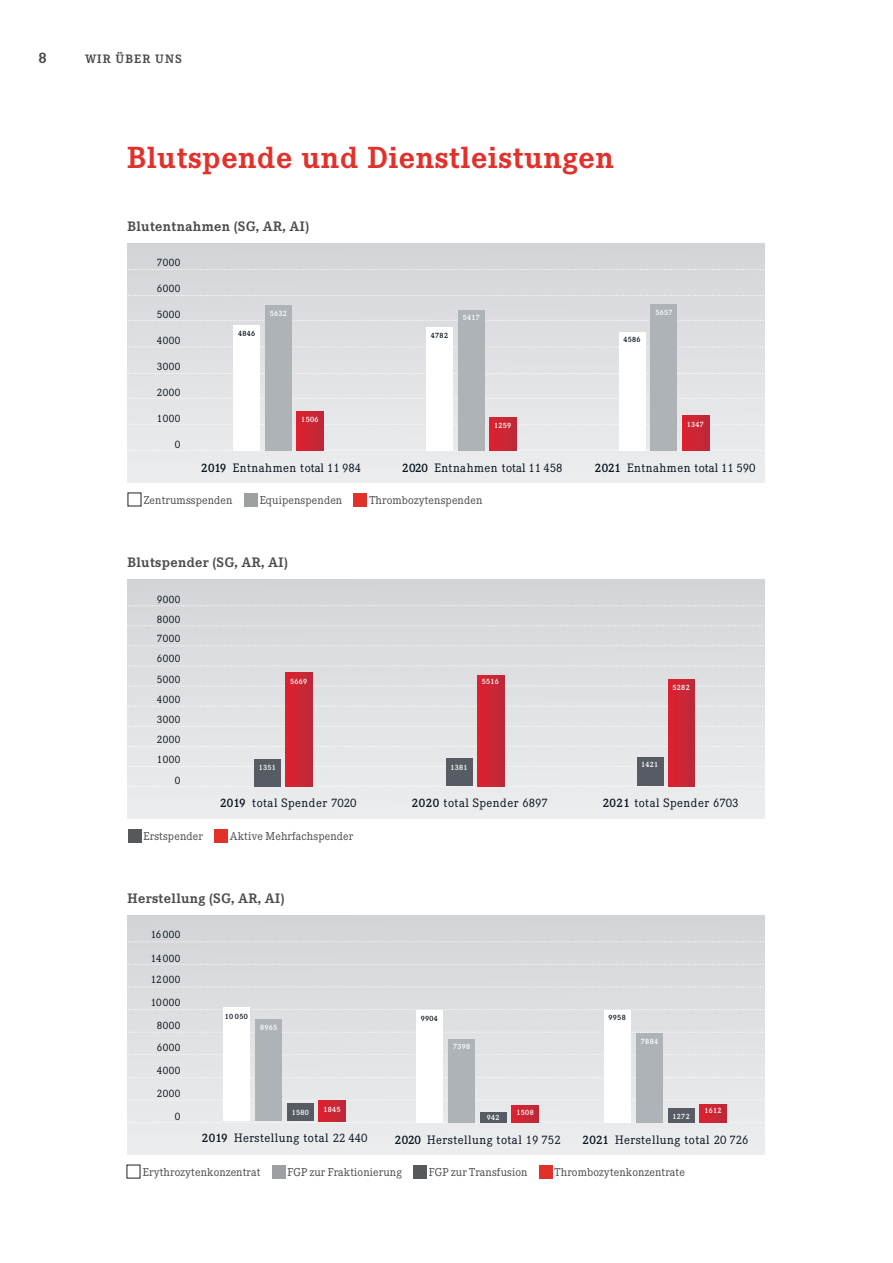
<style>
.page{position:relative;width:893px;height:1263px;background:#fff}
.page>*{position:absolute;margin:0;border:0;box-sizing:border-box;transform-origin:0 0}
._02_Titel{font:700 30px "Corporate EBQ";letter-spacing:.02em;color:#e2312a}
.t1{font:700 15px "Corporate EBQ";color:#4b4c4d}
._01_Copy{font:700 13.5px "Corporate EBQ";letter-spacing:.025em;color:#4b4c4d}
.t2{font:12px "Corporate EBQ";letter-spacing:.04em;color:#08131e}
.t3{font:700 12px "Corporate EBQ";letter-spacing:.1em;color:#4b4c4d}
._05_Legende{font:11.25px "Corporate EBQ";letter-spacing:.01em;color:#4b4c4d}
.t4{font:10.5px/20.2px "Corporate EBQ";letter-spacing:.04em;color:#08131e;text-align:justify}
.t5{font:500 7.5px "Corporate EBQ";letter-spacing:.04em;color:#fff}
.t6{font:500 7.5px "Corporate EBQ";letter-spacing:.04em;color:#08131e}
.s1{font-weight:500}
</style>
<div class="page">
<div style="left:128px;top:243px;width:637px;height:240px;background:linear-gradient(to right,#dfe0e3,#dfe0e3)"></div>
<svg style="left:128px;top:269px;width:637px;height:1px"></svg>
<svg style="left:128px;top:295px;width:637px;height:1px"></svg>
<svg style="left:128px;top:320px;width:637px;height:1px"></svg>
<svg style="left:128px;top:346px;width:637px;height:1px"></svg>
<svg style="left:128px;top:373px;width:637px;height:1px"></svg>
<svg style="left:128px;top:398px;width:637px;height:1px"></svg>
<svg style="left:128px;top:424px;width:637px;height:1px"></svg>
<svg style="left:128px;top:450px;width:637px;height:1px"></svg>
<div style="left:489px;top:418px;width:27px;height:32px;background:linear-gradient(to bottom,#ce2534,#ce2534)"></div>
<div style="left:458px;top:310px;width:27px;height:140px;background:#aeb3b8"></div>
<div style="left:426px;top:327px;width:27px;height:123px;background:#fff"></div>
<div style="left:682px;top:416px;width:27px;height:34px;background:linear-gradient(to bottom,#cd2534,#cd2534)"></div>
<div style="left:650px;top:304px;width:27px;height:146px;background:#aeb3b8"></div>
<div style="left:619px;top:332px;width:27px;height:118px;background:#fff"></div>
<div style="left:297px;top:411px;width:27px;height:39px;background:linear-gradient(to bottom,#cd2534,#cd2534)"></div>
<div style="left:265px;top:305px;width:27px;height:145px;background:#aeb3b8"></div>
<div style="left:233px;top:325px;width:27px;height:125px;background:#fff"></div>
<div style="left:128px;top:915px;width:637px;height:240px;background:linear-gradient(to right,#dee0e3,#dfe0e3)"></div>
<svg style="left:128px;top:941px;width:637px;height:1px"></svg>
<svg style="left:128px;top:964px;width:637px;height:1px"></svg>
<svg style="left:128px;top:986px;width:637px;height:1px"></svg>
<svg style="left:128px;top:1009px;width:637px;height:1px"></svg>
<svg style="left:128px;top:1032px;width:637px;height:1px"></svg>
<svg style="left:128px;top:1054px;width:637px;height:1px"></svg>
<svg style="left:128px;top:1077px;width:637px;height:1px"></svg>
<svg style="left:128px;top:1099px;width:637px;height:2px"></svg>
<svg style="left:128px;top:1122px;width:637px;height:1px"></svg>
<div style="left:512px;top:1106px;width:26px;height:17px;background:linear-gradient(to right,#dc212f,#bf2939)"></div>
<div style="left:480px;top:1112px;width:27px;height:11px;background:#575b63"></div>
<div style="left:448px;top:1039px;width:27px;height:84px;background:#aeb3b8"></div>
<div style="left:416px;top:1011px;width:27px;height:112px;background:#fff"></div>
<svg style="left:699px;top:1105px;width:27px;height:18px"></svg>
<div style="left:668px;top:1108px;width:27px;height:15px;background:#575b63"></div>
<div style="left:636px;top:1034px;width:27px;height:89px;background:#aeb3b8"></div>
<div style="left:604px;top:1010px;width:27px;height:113px;background:#fff"></div>
<svg style="left:318px;top:1100px;width:27px;height:21px"></svg>
<div style="left:287px;top:1103px;width:27px;height:18px;background:#575b63"></div>
<div style="left:255px;top:1019px;width:27px;height:102px;background:#aeb3b8"></div>
<div style="left:223px;top:1007px;width:27px;height:114px;background:#fff"></div>
<div style="left:128px;top:579px;width:637px;height:240px;background:#dfe0e3"></div>
<svg style="left:128px;top:605px;width:633px;height:1px"></svg>
<svg style="left:132px;top:625px;width:628px;height:1px"></svg>
<svg style="left:128px;top:645px;width:635px;height:1px"></svg>
<svg style="left:128px;top:665px;width:633px;height:1px"></svg>
<svg style="left:128px;top:685px;width:635px;height:2px"></svg>
<svg style="left:128px;top:726px;width:636px;height:1px"></svg>
<svg style="left:128px;top:746px;width:636px;height:1px"></svg>
<svg style="left:128px;top:766px;width:636px;height:1px"></svg>
<svg style="left:128px;top:786px;width:636px;height:1px"></svg>
<svg style="left:128px;top:706px;width:635px;height:1px"></svg>
<div style="left:478px;top:675px;width:26px;height:111px;background:linear-gradient(to right,#dc212f,#bf2939)"></div>
<div style="left:446px;top:758px;width:27px;height:28px;background:#575b63"></div>
<svg style="left:668px;top:680px;width:27px;height:106px;background:#cd2433"></svg>
<div style="left:637px;top:758px;width:26px;height:28px;background:#575b63"></div>
<div style="left:286px;top:672px;width:26px;height:114px;background:linear-gradient(to right,#dd222f,#bf2939)"></div>
<div style="left:255px;top:759px;width:26px;height:27px;background:#575b63"></div>
<div style="left:128px;top:829px;width:13px;height:13px;background:#57585a"></div>
<div style="left:214px;top:829px;width:13px;height:13px;background:#e2312a"></div>
<div style="left:244px;top:493px;width:13px;height:13px;background:#9d9fa2"></div>
<div style="left:354px;top:493px;width:13px;height:13px;background:#e2312a"></div>
<div style="left:272px;top:1165px;width:13px;height:13px;background:#9d9fa2"></div>
<div style="left:413px;top:1165px;width:13px;height:13px;background:#57585a"></div>
<div style="left:539px;top:1165px;width:13px;height:13px;background:#e2312a"></div>
<p class="t1" style="left:38px;top:48px;width:10px">8</p>
<p class="t3" style="left:85px;top:52px;width:98px">WIR ÜBER UNS</p>
<p class="_02_Titel" style="left:127px;top:140px;width:488px">Blutspende und Dienstleistungen</p>
<p class="_01_Copy" style="left:128px;top:218px;width:183px">Blutentnahmen (SG, AR, AI)</p>
<p class="t4" style="left:157px;top:252px;width:25px">7000</p>
<p class="t4" style="left:157px;top:278px;width:25px">6000</p>
<p class="t4" style="left:157px;top:304px;width:25px">5000</p>
<p class="t4" style="left:157px;top:330px;width:25px">4000</p>
<p class="t4" style="left:157px;top:356px;width:25px">3000</p>
<p class="t4" style="left:157px;top:382px;width:25px">2000</p>
<p class="t4" style="left:157px;top:408px;width:25px">1000</p>
<p class="t4" style="left:175px;top:434px;width:7px">0</p>
<p class="t6" style="left:238px;top:329px;width:19px">4846</p>
<p class="t5" style="left:270px;top:309px;width:19px">5632</p>
<p class="t5" style="left:301px;top:415px;width:19px">1506</p>
<p class="t6" style="left:431px;top:331px;width:19px">4782</p>
<p class="t5" style="left:463px;top:313px;width:19px">5417</p>
<p class="t5" style="left:494px;top:421px;width:19px">1259</p>
<p class="t2" style="left:201px;top:460px;width:162px"><span class="s1">2019</span> Entnahmen total 11 984</p>
<p class="t2" style="left:402px;top:460px;width:162px"><span class="s1">2020</span> Entnahmen total 11 458</p>
<p class="_05_Legende" style="left:144px;top:494px;width:90px">Zentrumsspenden</p>
<p class="_05_Legende" style="left:260px;top:494px;width:84px">Equipenspenden</p>
<p class="_05_Legende" style="left:369px;top:494px;width:115px">Thrombozytenspenden</p>
<p class="_01_Copy" style="left:128px;top:554px;width:162px">Blutspender (SG, AR, AI)</p>
<p class="t4" style="left:157px;top:589px;width:25px">9000</p>
<p class="t4" style="left:157px;top:609px;width:25px">8000</p>
<p class="t4" style="left:157px;top:628px;width:25px">7000</p>
<p class="t4" style="left:157px;top:648px;width:25px">6000</p>
<p class="t4" style="left:157px;top:669px;width:25px;text-align:right">5000<br>4000<br>3000<br>2000<br>1000<br>0</p>
<p class="t5" style="left:290px;top:677px;width:19px">5669</p>
<p class="t5" style="left:259px;top:763px;width:19px">1351</p>
<p class="t5" style="left:482px;top:677px;width:19px">5516</p>
<p class="t5" style="left:450px;top:763px;width:19px">1381</p>
<p class="t6" style="left:623px;top:334px;width:19px">4586</p>
<p class="t5" style="left:655px;top:308px;width:19px">5657</p>
<p class="t5" style="left:687px;top:420px;width:19px">1347</p>
<p class="t2" style="left:595px;top:460px;width:162px"><span class="s1">2021</span> Entnahmen total 11 590</p>
<p class="t5" style="left:673px;top:683px;width:19px">5282</p>
<p class="t5" style="left:641px;top:760px;width:19px">1421</p>
<p class="t2" style="left:220px;top:796px;width:138px"><span class="s1">2019</span> total Spender 7020</p>
<p class="t2" style="left:412px;top:796px;width:137px"><span class="s1">2020</span> total Spender 6897</p>
<p class="t2" style="left:603px;top:796px;width:137px"><span class="s1">2021</span> total Spender 6703</p>
<p class="_05_Legende" style="left:144px;top:830px;width:61px">Erstspender</p>
<p class="_05_Legende" style="left:230px;top:830px;width:125px">Aktive Mehrfachspender</p>
<p class="_01_Copy" style="left:128px;top:890px;width:159px">Herstellung (SG, AR, AI)</p>
<p class="t4" style="left:151px;top:924px;width:31px">16000</p>
<p class="t4" style="left:151px;top:948px;width:31px">14000</p>
<p class="t4" style="left:151px;top:970px;width:31px">12000</p>
<p class="t4" style="left:157px;top:1014px;width:25px;line-height:22.6px">8000<br>6000<br>4000<br>2000</p>
<p class="t4" style="left:175px;top:1106px;width:7px">0</p>
<p class="t4" style="left:151px;top:993px;width:31px">10000</p>
<p class="t6" style="left:225px;top:1012px;width:25px">10 050</p>
<p class="t5" style="left:260px;top:1023px;width:19px">8965</p>
<p class="t5" style="left:292px;top:1108px;width:19px">1580</p>
<p class="t5" style="left:324px;top:1104px;width:19px">1845</p>
<p class="t6" style="left:421px;top:1014px;width:19px">9904</p>
<p class="t5" style="left:453px;top:1042px;width:19px">7398</p>
<p class="t5" style="left:487px;top:1113px;width:14px">942</p>
<p class="t5" style="left:517px;top:1108px;width:19px">1508</p>
<p class="t6" style="left:609px;top:1013px;width:19px">9958</p>
<p class="t5" style="left:641px;top:1037px;width:19px">7884</p>
<p class="t5" style="left:673px;top:1111px;width:19px">1272</p>
<p class="t5" style="left:704px;top:1106px;width:19px">1612</p>
<p class="t2" style="left:202px;top:1131px;width:167px"><span class="s1">2019</span> Herstellung total 22 440</p>
<p class="t2" style="left:395px;top:1133px;width:167px"><span class="s1">2020</span> Herstellung total 19 752</p>
<p class="t2" style="left:583px;top:1133px;width:167px"><span class="s1">2021</span> Herstellung total 20 726</p>
<p class="_05_Legende" style="left:143px;top:1166px;width:119px">Erythrozytenkonzentrat</p>
<p class="_05_Legende" style="left:288px;top:1166px;width:116px">FGP zur Fraktionierung</p>
<p class="_05_Legende" style="left:429px;top:1166px;width:100px">FGP zur Transfusion</p>
<p class="_05_Legende" style="left:555px;top:1166px;width:132px">Thrombozytenkonzentrate</p>
</div>
